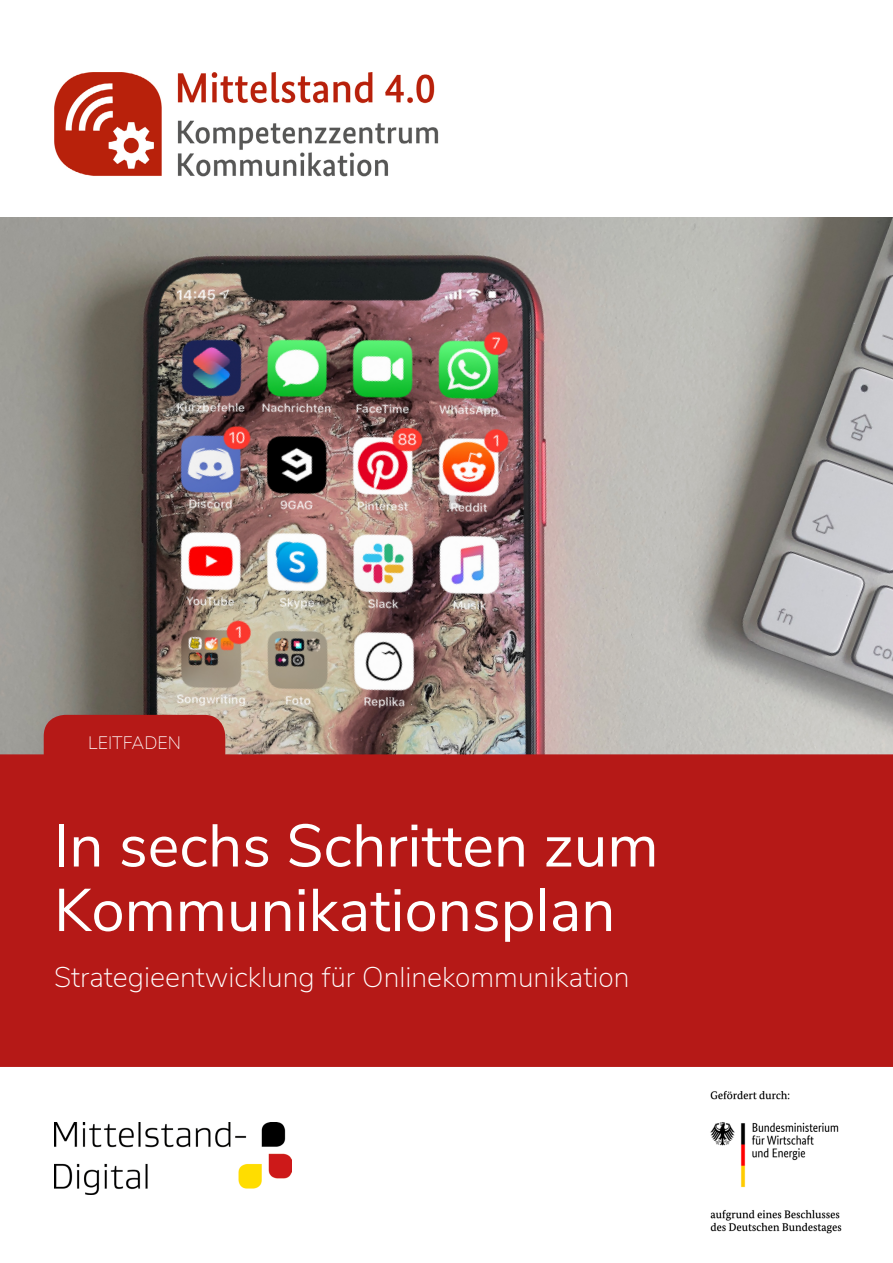
<style>
.page{position:relative;width:893px;height:1263px;background:#fff}
.page>*{position:absolute;margin:0;border:0;box-sizing:border-box;transform-origin:0 0}
.t1{font:60px/64.5px "Nunito Sans";color:#fff}
.t2{font:200 28.5px "Nunito Sans";color:#fff}
.t3{font:200 18px "Nunito Sans";color:#fff}
</style>
<div class="page">
<img style="left:0;top:217px;width:893px;height:498px">
<svg style="left:0;top:715px;width:893px;height:352px;background:#b42623"></svg>
<img style="left:55px;top:72px;width:384px;height:105px">
<img style="left:710px;top:1090px;width:132px;height:144px">
<img style="left:55px;top:1122px;width:236px;height:72px">
<p class="t3" style="left:88px;top:729px;width:94px">LEITFADEN</p>
<h1 class="t1" style="left:54px;top:810px;width:606px">In sechs Schritten zum<br>Kommunikationsplan</h1>
<p class="t2" style="left:54px;top:957px;width:577px">Strategieentwicklung für Onlinekommunikation</p>
</div>
